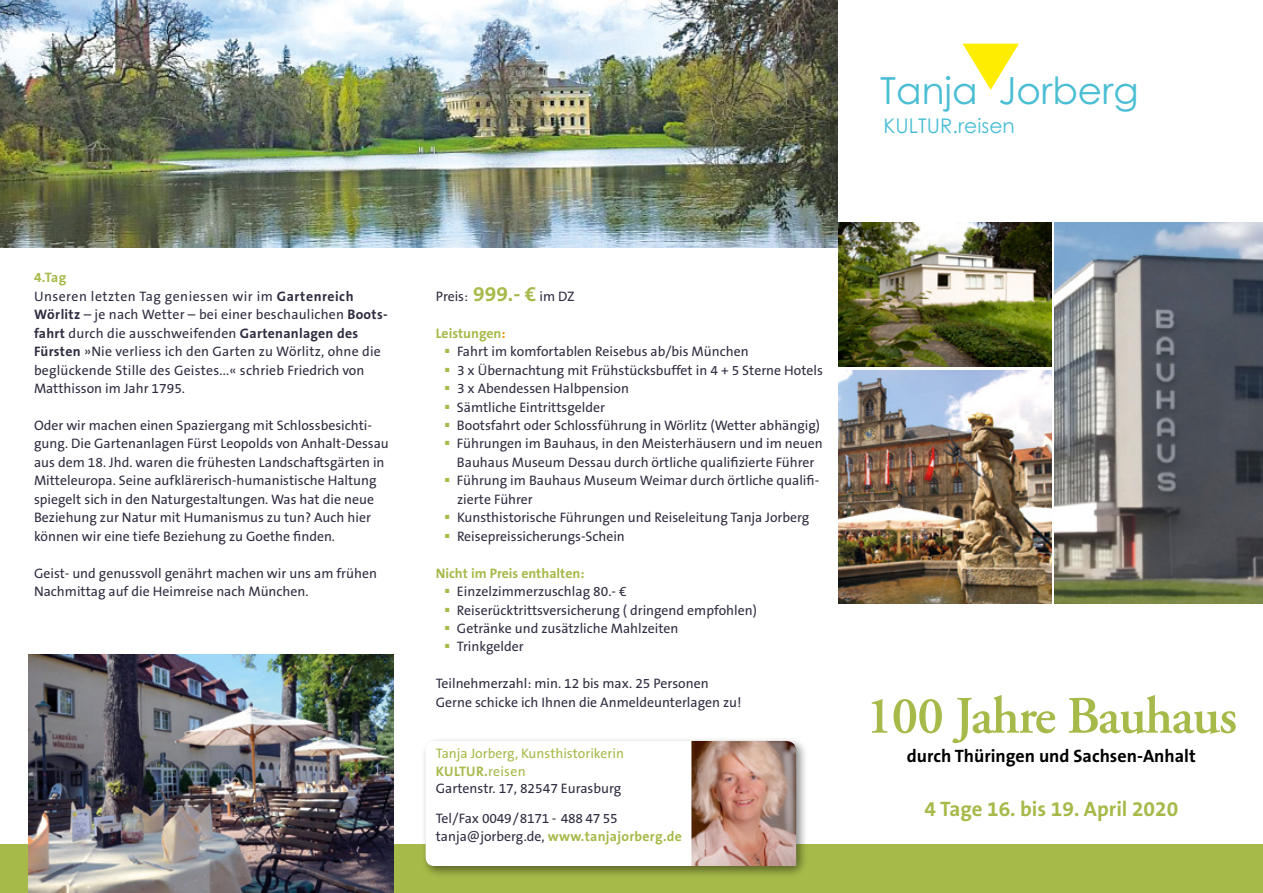
<style>
.page{position:relative;width:1263px;height:893px;background:#a6ba49}
.page>*{position:absolute;margin:0;border:0;box-sizing:border-box;transform-origin:0 0}
.t1{font:600 52.5px "Adobe Garamond Pro";letter-spacing:-.02em;color:#a6ba49}
.t2{font:37.5px "Century Gothic";color:#4abed4}
.t3{font:700 21px "The Sans B7";color:#a6ba49}
.t4{font:20.25px "Century Gothic";color:#4abed4}
.t5{font:700 18px "The Sans B7";color:#000}
.t6{font:13.8px/18.5px "The Sans B5 Plain";color:#322c41}
.t7{font:700 13.8px "The Sans B7";color:#a6ba49}
.t8{font:700 13.8px "The Sans B7";letter-spacing:.02em;color:#a6ba49}
.t9{font:13.8px "The Sans B5 Plain";color:#a6ba49}
.s1{font-family:"The Sans B7";font-weight:700;color:#312b41}
.s2{font-family:"The Sans B7";font-weight:700;font-size:21px;color:#a6ba49}
.s3{color:#f39200}
.s4{font-family:"The Sans B5 Plain";font-weight:400}
.s5{font-family:"The Sans B5 Plain";font-weight:400;color:#322c41}
</style>
<div class="page">
<div style="left:0;top:60px;width:1263px;height:784px;background:#fff"></div>
<img style="left:28px;top:655px;width:366px;height:238px">
<div style="left:839px;top:0;width:424px;height:108px;background:#fff"></div>
<svg style="left:963px;top:44px;width:56px;height:46px"></svg>
<img style="left:1054px;top:223px;width:209px;height:381px">
<img style="left:0;top:0;width:838px;height:247px">
<div style="left:422px;top:737px;width:387px;height:142px;background:#000;opacity:.45"></div>
<div style="left:426px;top:741px;width:370px;height:125px;background:#fff;border-radius:9px"></div>
<img style="left:691px;top:741px;width:105px;height:125px">
<img style="left:839px;top:223px;width:212px;height:144px">
<img style="left:839px;top:371px;width:212px;height:233px">
<h2 class="t2" style="left:880px;top:68px;width:260px">Tanja Jorberg</h2>
<h3 class="t4" style="left:884px;top:113px;width:133px">KULTUR.reisen</h3>
<p class="t7" style="left:34px;top:270px;width:34px">4.Tag</p>
<p class="t6" style="left:34px;top:287px;width:355px">Unseren letzten Tag geniessen wir im <span class="s1">Gartenreich Wörlitz</span> – je nach Wetter – bei einer beschaulichen <span class="s1">Boots&shy;fahrt</span> durch die ausschweifenden <span class="s1">Gartenanlagen des Fürsten</span> »Nie verliess ich den Garten zu Wörlitz, ohne die beglückende Stille des Geistes...« schrieb Friedrich von Matthisson im Jahr 1795.</p>
<p class="t6" style="left:34px;top:417px;width:356px">Oder wir machen einen Spaziergang mit Schlossbesichti&shy;gung. Die Gartenanlagen Fürst Leopolds von Anhalt-Dessau aus dem 18. Jhd. waren die frühesten Landschaftsgärten in Mitteleuropa. Seine aufklärerisch-humanistische Haltung spiegelt sich in den Naturgestaltungen. Was hat die neue Beziehung zur Natur mit Humanismus zu tun? Auch hier können wir eine tiefe Beziehung zu Goethe finden.</p>
<p class="t6" style="left:34px;top:564px;width:344px">Geist- und genussvoll genährt machen wir uns am frühen<br>Nachmittag auf die Heimreise nach München.</p>
<p class="t6" style="left:436px;top:287px;width:140px">Preis: <span class="s2">999.- €</span> im DZ</p>
<p class="t7" style="left:436px;top:326px;width:71px">Leistungen<span class="s3">:</span></p>
<p class="t6" style="left:457px;top:343px;width:367px">Fahrt im komfortablen Reisebus ab/bis München<br>3 x Übernachtung mit Frühstücksbuffet in 4 + 5 Sterne Hotels 3 x Abendessen Halbpension<br>Sämtliche Eintrittsgelder<br>Bootsfahrt oder Schlossführung in Wörlitz (Wetter abhängig)<br>Führungen im Bauhaus, in den Meisterhäusern und im neuen Bauhaus Museum Dessau durch örtliche qualifizierte Führer Führung im Bauhaus Museum Weimar durch örtliche qualifi&shy;zierte Führer<br>Kunsthistorische Führungen und Reiseleitung Tanja Jorberg Reisepreissicherungs-Schein</p>
<p class="t7" style="left:436px;top:565px;width:150px">Nicht im Preis enthalten:</p>
<p class="t6" style="left:457px;top:583px;width:301px">Einzelzimmerzuschlag 80.- € Reiserücktrittsversicherung ( dringend empfohlen)<br>Getränke und zusätzliche Mahlzeiten<br>Trinkgelder</p>
<p class="t6" style="left:436px;top:675px;width:307px">Teilnehmerzahl: min. 12 bis max. 25 Personen<br>Gerne schicke ich Ihnen die Anmeldeunterlagen zu!</p>
<p class="t9" style="left:436px;top:746px;width:190px">Tanja Jorberg, Kunsthistorikerin</p>
<p class="t7" style="left:436px;top:763px;width:91px">KULTUR.<span class="s4">reisen</span></p>
<p class="t6" style="left:436px;top:774px;width:187px;line-height:30.2px">Gartenstr. 17, 82547 Eurasburg<br>Tel/Fax 0049 / 8171 - 488 47 55</p>
<p class="t8" style="left:436px;top:828px;width:248px"><span class="s5">tanja@jorberg.de,</span> www.tanjajorberg.de</p>
<h1 class="t1" style="left:866px;top:686px;width:373px">100 Jahre Bauhaus</h1>
<h3 class="t5" style="left:907px;top:746px;width:291px">durch Thüringen und Sachsen-Anhalt</h3>
<h3 class="t3" style="left:924px;top:798px;width:255px">4 Tage 16. bis 19. April 2020</h3>
</div>
